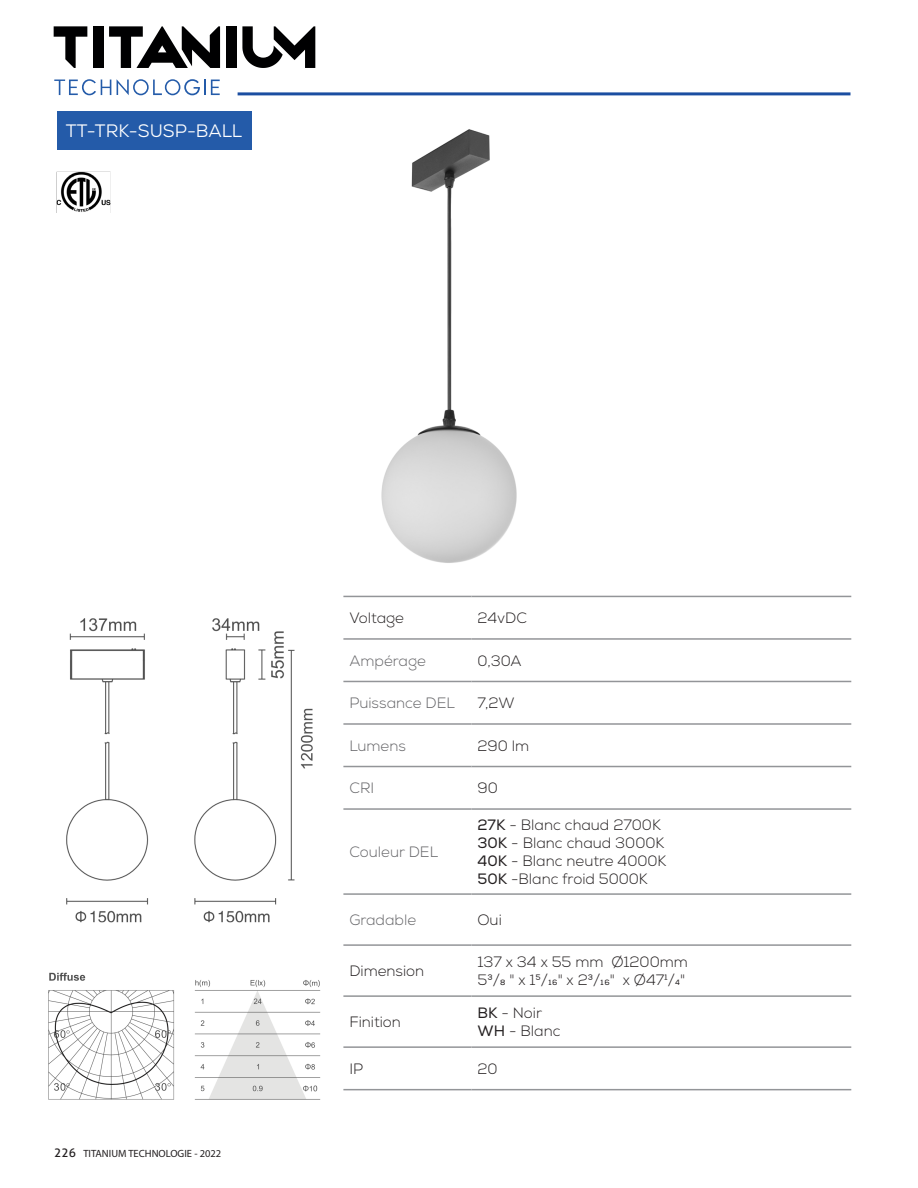
<style>
.page{position:relative;width:918px;height:1188px;background:#fff}
.page>*{position:absolute;margin:0;border:0;box-sizing:border-box;transform-origin:0 0}
.t1{font:18px "Nexa";color:#fff}
.t2{font:300 15px/18px "Nexa";color:#231f20}
.t3{font:300 15px "Nexa";color:#636366}
.t4{font:10.5px "Myriad Pro";color:#231f20}
.s1{font-family:"Aller";font-size:12px}
.s2{font-weight:400}
</style>
<div class="page">
<hr style="left:238px;top:92px;width:612px;height:3px;background:#1b4ea1">
<img style="left:381px;top:129px;width:136px;height:434px">
<hr style="left:343px;top:596px;width:129px;height:1px;background:#939598">
<hr style="left:472px;top:596px;width:379px;height:1px;background:#939598">
<hr style="left:343px;top:638px;width:129px;height:2px;background:#939598">
<hr style="left:472px;top:638px;width:379px;height:2px;background:#939598">
<hr style="left:343px;top:681px;width:129px;height:1px;background:#939598">
<hr style="left:472px;top:681px;width:379px;height:1px;background:#939598">
<hr style="left:343px;top:723px;width:129px;height:2px;background:#939598">
<hr style="left:472px;top:723px;width:379px;height:2px;background:#939598">
<hr style="left:343px;top:766px;width:129px;height:1px;background:#939598">
<hr style="left:472px;top:766px;width:379px;height:1px;background:#939598">
<hr style="left:343px;top:808px;width:129px;height:2px;background:#939598">
<hr style="left:472px;top:808px;width:379px;height:2px;background:#939598">
<hr style="left:343px;top:893px;width:129px;height:2px;background:#939598">
<hr style="left:472px;top:893px;width:379px;height:2px;background:#939598">
<hr style="left:343px;top:944px;width:129px;height:2px;background:#939598">
<hr style="left:472px;top:944px;width:379px;height:2px;background:#939598">
<hr style="left:343px;top:995px;width:129px;height:2px;background:#939598">
<hr style="left:472px;top:995px;width:379px;height:2px;background:#939598">
<hr style="left:343px;top:1046px;width:129px;height:2px;background:#939598">
<hr style="left:472px;top:1046px;width:379px;height:2px;background:#939598">
<hr style="left:343px;top:1089px;width:129px;height:1px;background:#939598">
<hr style="left:472px;top:1089px;width:379px;height:1px;background:#939598">
<img style="left:56px;top:171px;width:55px;height:42px">
<img style="left:66px;top:618px;width:247px;height:305px">
<img style="left:48px;top:972px;width:273px;height:128px">
<div style="left:57px;top:112px;width:195px;height:38px;background:#245ba9"></div>
<svg style="left:54px;top:79px;width:57px;height:16px"></svg>
<svg style="left:117px;top:79px;width:103px;height:16px"></svg>
<div style="left:226px;top:26px;width:11px;height:42px;background:#000001"></div>
<svg style="left:109px;top:26px;width:111px;height:42px"></svg>
<svg style="left:54px;top:26px;width:33px;height:42px"></svg>
<div style="left:93px;top:26px;width:10px;height:42px;background:#000001"></div>
<svg style="left:242px;top:26px;width:73px;height:42px"></svg>
<p class="t1" style="left:66px;top:120px;width:178px">TT-TRK-SUSP-BALL</p>
<p class="t4" style="left:54px;top:1147px;width:169px"><span class="s1">226</span> TITANIUM TECHNOLOGIE - 2022</p>
<p class="t2" style="left:349px;top:610px;width:56px">Voltage</p>
<p class="t2" style="left:478px;top:610px;width:51px">24vDC</p>
<p class="t3" style="left:349px;top:652px;width:78px">Ampérage</p>
<p class="t2" style="left:478px;top:652px;width:46px">0,30A</p>
<p class="t3" style="left:349px;top:694px;width:107px">Puissance DEL</p>
<p class="t2" style="left:478px;top:695px;width:39px">7,2W</p>
<p class="t3" style="left:349px;top:737px;width:58px">Lumens</p>
<p class="t2" style="left:478px;top:737px;width:53px">290 lm</p>
<p class="t3" style="left:349px;top:779px;width:26px">CRI</p>
<p class="t2" style="left:478px;top:780px;width:22px">90</p>
<p class="t3" style="left:349px;top:843px;width:90px">Couleur DEL</p>
<p class="t2" style="left:478px;top:816px;width:190px"><span class="s2">27K</span> - Blanc chaud 2700K<br><span class="s2">30K</span> - Blanc chaud 3000K<br><span class="s2">40K</span> - Blanc neutre 4000K<br><span class="s2">50K</span> -Blanc froid 5000K</p>
<p class="t3" style="left:349px;top:911px;width:68px">Gradable</p>
<p class="t2" style="left:478px;top:911px;width:26px">Oui</p>
<p class="t2" style="left:349px;top:962px;width:76px">Dimension</p>
<p class="t2" style="left:478px;top:953px;width:212px">137 x 34 x 55 mm Ø1200mm<br>53/8 " x 15/16" x 23/16" x Ø471/4"</p>
<p class="t2" style="left:349px;top:1014px;width:53px">Finition</p>
<p class="t2" style="left:478px;top:1005px;width:85px"><span class="s2">BK</span> - Noir<br><span class="s2">WH</span> - Blanc</p>
<p class="t2" style="left:349px;top:1060px;width:15px">IP</p>
<p class="t2" style="left:478px;top:1060px;width:22px">20</p>
</div>
